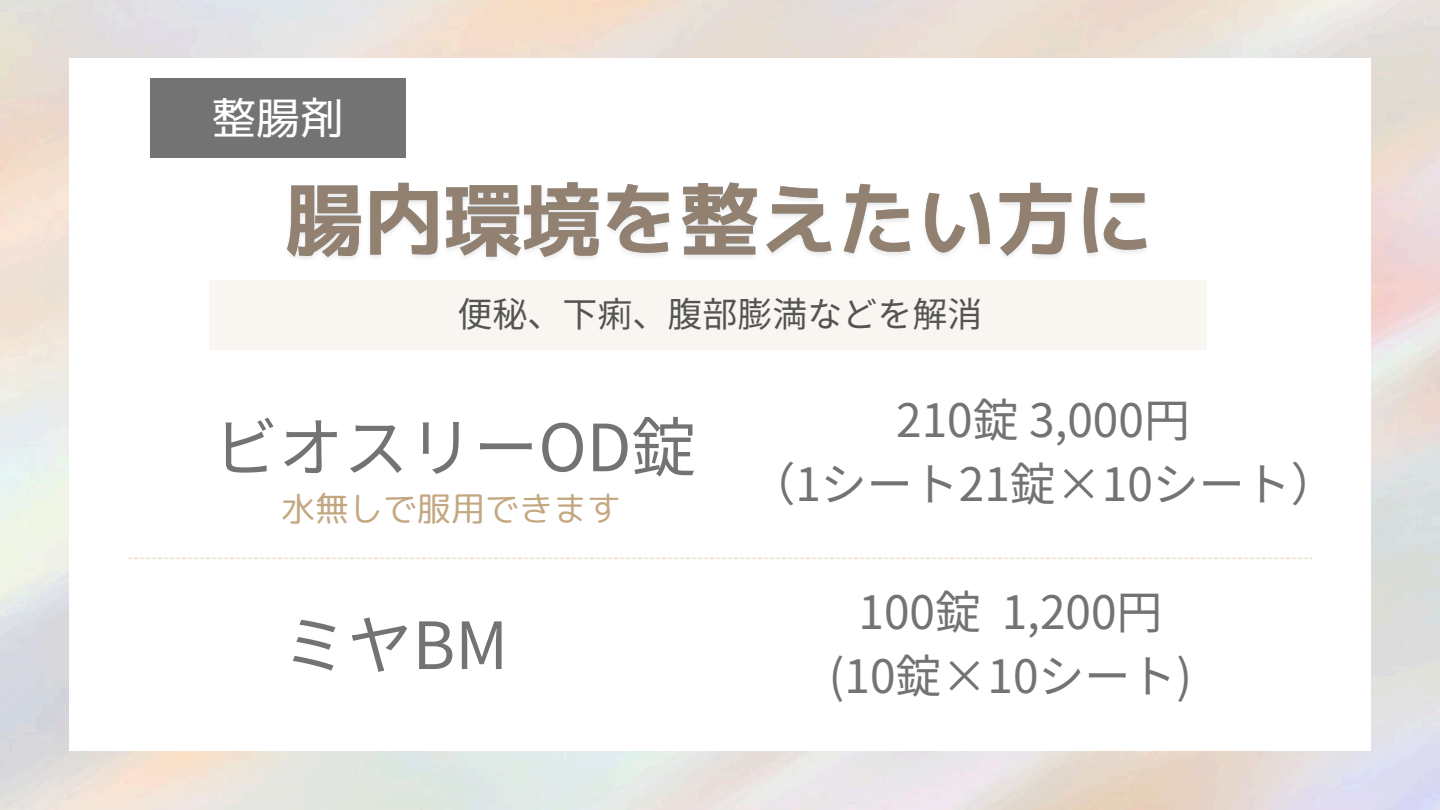
<style>
.page{position:relative;width:1440px;height:810px;background:#fff}
.page>*{position:absolute;margin:0;border:0;box-sizing:border-box;transform-origin:0 0}
.t1{font:65px "Noto Sans JP";color:#737373}
.t2{font:46px/63.8px "Noto Sans JP";color:#737373;text-align:center}
.t3{font:44px "mplus 1 p regular";color:#fff}
.t4{font:35px "Noto Sans JP";color:#545454}
.t5{font:34px "rounded mplus 1 p regular";color:#c3a780}
</style>
<div class="page">
<div style="left:209px;top:281px;width:998px;height:69px;background:#f9f6f2"></div>
<div style="left:151px;top:78px;width:255px;height:79px;background:#737373"></div>
<img style="left:287px;top:182px;width:860px;height:78px">
<svg style="left:128px;top:558px;width:1184px;height:1px"></svg>
<p class="t3" style="left:212px;top:87px;width:133px">整腸剤</p>
<h2 class="t4" style="left:458px;top:286px;width:526px">便秘、下痢、腹部膨満などを解消</h2>
<p class="t1" style="left:213px;top:396px;width:484px">ビオスリーOD錠</p>
<h2 class="t5" style="left:281px;top:485px;width:341px">水無しで服用できます</h2>
<p class="t1" style="left:283px;top:594px;width:227px">ミヤBM</p>
<h3 class="t2" style="left:749px;top:386px;width:589px">210錠 3,000円<br>（1シート21錠×10シート）</h3>
<h3 class="t2" style="left:829px;top:578px;width:365px">100錠 1,200円(10錠×10シート)</h3>
</div>
